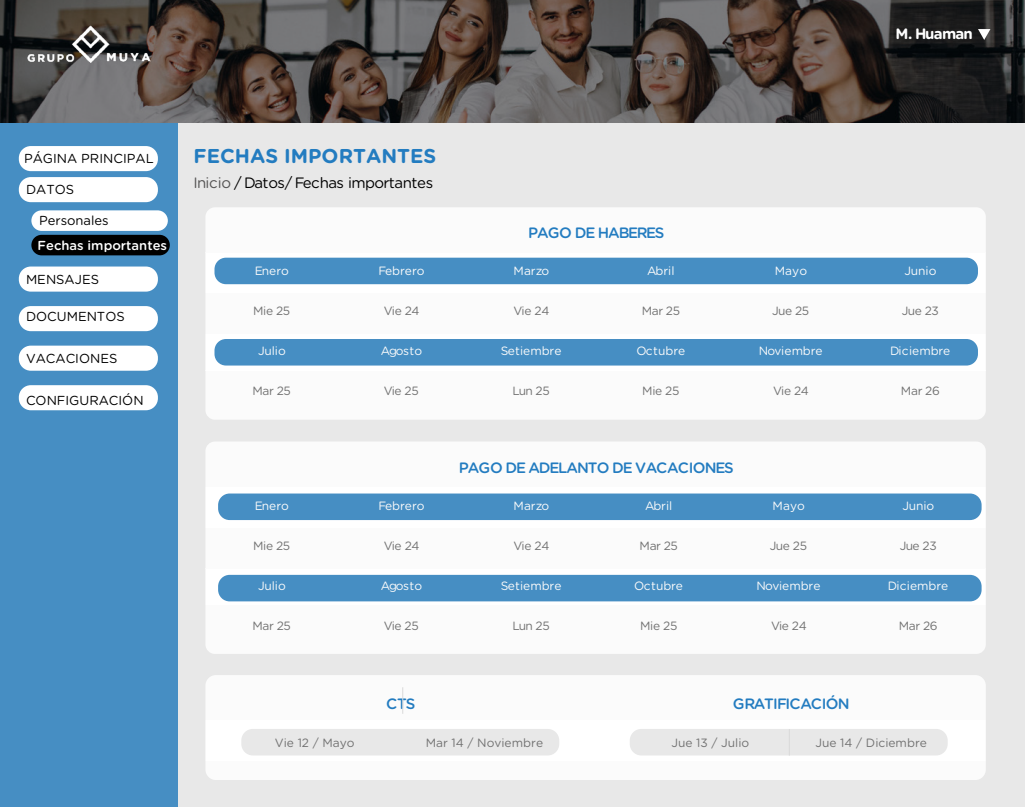
<style>
.page{position:relative;width:1025px;height:807px;background:#fff}
.page>*{position:absolute;margin:0;border:0;box-sizing:border-box;transform-origin:0 0}
.t1{font:700 20px "Gotham Rounded";color:#237cc0}
.t2{font:500 15px "Gotham Rounded";letter-spacing:-.07em;color:#237cc0}
.t3{font:15px "Gotham Rounded";letter-spacing:-.04em;color:#000}
.t4{font:700 15px "Gotham Rounded";letter-spacing:-.05em;color:#fff}
.t5{font:13px "Gotham Rounded";color:#000}
.t6{font:500 13px "Gotham Rounded";color:#fff}
.t7{font:12px "Gotham Rounded";letter-spacing:-.01em;color:#fbfbfb}
.t8{font:12px "Gotham Rounded";letter-spacing:-.025em;color:#727272}
.t9{font:12px "Gotham Rounded";color:#727272}
.s1{color:#555454}
</style>
<div class="page">
<div style="left:0;top:0;width:1024px;height:806px;background:#e8e8e8"></div>
<div style="left:0;top:86px;width:177px;height:720px;background:#468ec3"></div>
<div style="left:19px;top:146px;width:139px;height:25px;background:#fff;border-radius:12px"></div>
<div style="left:19px;top:177px;width:139px;height:25px;background:#fff;border-radius:12px"></div>
<div style="left:19px;top:266px;width:139px;height:25px;background:#fff;border-radius:12px"></div>
<div style="left:19px;top:306px;width:139px;height:25px;background:#fff;border-radius:12px"></div>
<div style="left:19px;top:345px;width:139px;height:25px;background:#fff;border-radius:12px"></div>
<div style="left:19px;top:385px;width:139px;height:25px;background:#fff;border-radius:12px"></div>
<div style="left:31px;top:210px;width:137px;height:21px;background:#fff;border-radius:10px"></div>
<div style="left:31px;top:235px;width:139px;height:20px;background:#000;border-radius:10px"></div>
<svg style="left:0;top:0;width:1024px;height:122px;background:#4b433f"></svg>
<img style="left:0;top:0;width:177px;height:107px">
<svg style="left:978px;top:29px;width:12px;height:11px"></svg>
<div style="left:205px;top:604px;width:780px;height:49px;background:#fbfbfb"></div>
<div style="left:205px;top:568px;width:780px;height:36px;background:#fff"></div>
<div style="left:205px;top:527px;width:780px;height:41px;background:#fbfbfb"></div>
<div style="left:205px;top:486px;width:780px;height:41px;background:#fff"></div>
<div style="left:205px;top:441px;width:780px;height:45px;background:#fbfbfb"></div>
<div style="left:218px;top:493px;width:763px;height:27px;background:#468ec3;border-radius:12px"></div>
<div style="left:218px;top:574px;width:763px;height:27px;background:#468ec3;border-radius:12px"></div>
<div style="left:205px;top:370px;width:780px;height:49px;background:#fbfbfb"></div>
<div style="left:205px;top:334px;width:780px;height:36px;background:#fff"></div>
<div style="left:205px;top:293px;width:780px;height:41px;background:#fbfbfb"></div>
<div style="left:205px;top:252px;width:780px;height:41px;background:#fff"></div>
<div style="left:205px;top:207px;width:780px;height:45px;background:#fbfbfb"></div>
<div style="left:214px;top:257px;width:764px;height:27px;background:#468ec3;border-radius:12px"></div>
<div style="left:214px;top:339px;width:764px;height:26px;background:#468ec3;border-radius:12px"></div>
<div style="left:205px;top:761px;width:780px;height:18px;background:#fbfbfb"></div>
<div style="left:205px;top:720px;width:780px;height:40px;background:#fff"></div>
<div style="left:205px;top:674px;width:780px;height:45px;background:#fbfbfb"></div>
<div style="left:241px;top:728px;width:318px;height:27px;background:#e8e8e8;border-radius:12px"></div>
<div style="left:629px;top:728px;width:318px;height:27px;background:#e8e8e8;border-radius:12px"></div>
<svg style="left:789px;top:728px;width:1px;height:27px"></svg>
<svg style="left:402px;top:687px;width:1px;height:26px"></svg>
<p class="t4" style="left:895px;top:23px;width:79px">M. Huaman</p>
<p class="t5" style="left:24px;top:150px;width:131px">PÁGINA PRINCIPAL</p>
<p class="t5" style="left:26px;top:180px;width:50px">DATOS</p>
<p class="t5" style="left:39px;top:212px;width:71px">Personales</p>
<p class="t6" style="left:38px;top:236px;width:131px">Fechas importantes</p>
<p class="t5" style="left:26px;top:270px;width:74px">MENSAJES</p>
<p class="t5" style="left:26px;top:307px;width:100px">DOCUMENTOS</p>
<p class="t5" style="left:26px;top:349px;width:93px">VACACIONES</p>
<p class="t5" style="left:26px;top:391px;width:119px">CONFIGURACIÓN</p>
<h1 class="t1" style="left:193px;top:141px;width:244px">FECHAS IMPORTANTES</h1>
<p class="t3" style="left:193px;top:172px;width:241px"><span class="s1">Inicio</span> / Datos/ Fechas importantes</p>
<p class="t2" style="left:528px;top:222px;width:138px">PAGO DE HABERES</p>
<p class="t7" style="left:255px;top:262px;width:35px">Enero</p>
<p class="t7" style="left:378px;top:262px;width:48px">Febrero</p>
<p class="t7" style="left:513px;top:262px;width:37px">Marzo</p>
<p class="t7" style="left:647px;top:262px;width:29px">Abril</p>
<p class="t7" style="left:774px;top:262px;width:34px">Mayo</p>
<p class="t7" style="left:904px;top:262px;width:33px">Junio</p>
<p class="t8" style="left:253px;top:302px;width:39px">Mie 25</p>
<p class="t8" style="left:384px;top:302px;width:37px">Vie 24</p>
<p class="t8" style="left:513px;top:302px;width:37px">Vie 24</p>
<p class="t8" style="left:641px;top:302px;width:40px">Mar 25</p>
<p class="t8" style="left:772px;top:302px;width:39px">Jue 25</p>
<p class="t8" style="left:901px;top:302px;width:39px">Jue 23</p>
<p class="t7" style="left:258px;top:342px;width:29px">Julio</p>
<p class="t7" style="left:381px;top:342px;width:43px">Agosto</p>
<p class="t7" style="left:500px;top:342px;width:62px">Setiembre</p>
<p class="t7" style="left:636px;top:342px;width:50px">Octubre</p>
<p class="t7" style="left:758px;top:342px;width:65px">Noviembre</p>
<p class="t7" style="left:890px;top:342px;width:62px">Diciembre</p>
<p class="t8" style="left:252px;top:382px;width:40px">Mar 25</p>
<p class="t8" style="left:384px;top:382px;width:37px">Vie 25</p>
<p class="t8" style="left:512px;top:382px;width:39px">Lun 25</p>
<p class="t8" style="left:642px;top:382px;width:39px">Mie 25</p>
<p class="t8" style="left:773px;top:382px;width:37px">Vie 24</p>
<p class="t8" style="left:901px;top:382px;width:40px">Mar 26</p>
<p class="t2" style="left:459px;top:457px;width:276px">PAGO DE ADELANTO DE VACACIONES</p>
<p class="t7" style="left:255px;top:497px;width:35px">Enero</p>
<p class="t7" style="left:378px;top:497px;width:48px">Febrero</p>
<p class="t7" style="left:513px;top:497px;width:37px">Marzo</p>
<p class="t7" style="left:645px;top:497px;width:29px">Abril</p>
<p class="t7" style="left:772px;top:497px;width:34px">Mayo</p>
<p class="t7" style="left:902px;top:497px;width:33px">Junio</p>
<p class="t8" style="left:253px;top:537px;width:39px">Mie 25</p>
<p class="t8" style="left:384px;top:537px;width:37px">Vie 24</p>
<p class="t8" style="left:513px;top:537px;width:37px">Vie 24</p>
<p class="t8" style="left:639px;top:537px;width:40px">Mar 25</p>
<p class="t8" style="left:770px;top:537px;width:39px">Jue 25</p>
<p class="t8" style="left:899px;top:537px;width:39px">Jue 23</p>
<p class="t7" style="left:258px;top:577px;width:29px">Julio</p>
<p class="t7" style="left:381px;top:577px;width:43px">Agosto</p>
<p class="t7" style="left:500px;top:577px;width:62px">Setiembre</p>
<p class="t7" style="left:634px;top:577px;width:50px">Octubre</p>
<p class="t7" style="left:756px;top:577px;width:65px">Noviembre</p>
<p class="t7" style="left:888px;top:577px;width:62px">Diciembre</p>
<p class="t8" style="left:252px;top:617px;width:40px">Mar 25</p>
<p class="t8" style="left:384px;top:617px;width:37px">Vie 25</p>
<p class="t8" style="left:512px;top:617px;width:39px">Lun 25</p>
<p class="t8" style="left:640px;top:617px;width:39px">Mie 25</p>
<p class="t8" style="left:771px;top:617px;width:37px">Vie 24</p>
<p class="t8" style="left:898px;top:617px;width:40px">Mar 26</p>
<p class="t2" style="left:386px;top:693px;width:31px">CTS</p>
<p class="t2" style="left:732px;top:693px;width:118px">GRATIFICACIÓN</p>
<p class="t9" style="left:275px;top:733px;width:81px">Vie 12 / Mayo</p>
<p class="t9" style="left:425px;top:733px;width:119px">Mar 14 / Noviembre</p>
<p class="t9" style="left:671px;top:733px;width:79px">Jue 13 / Julio</p>
<p class="t9" style="left:815px;top:733px;width:113px">Jue 14 / Diciembre</p>
</div>
